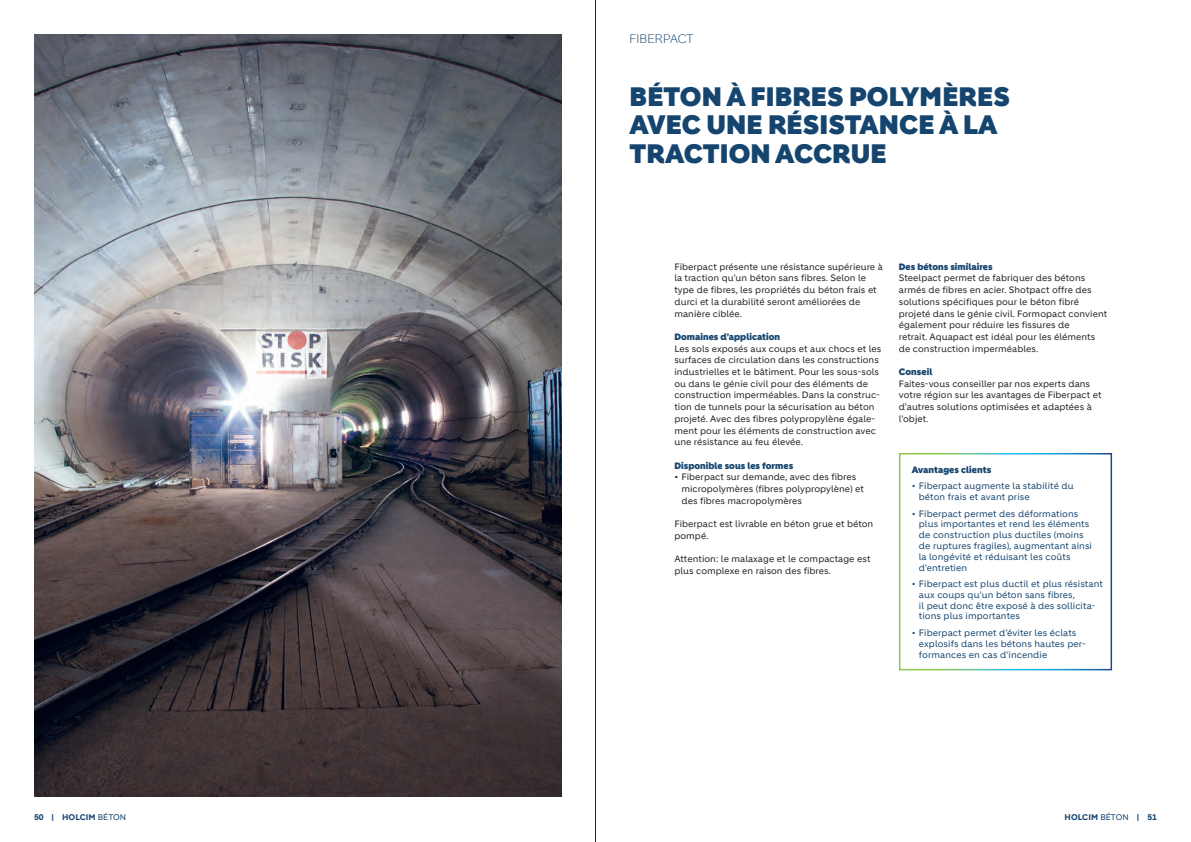
<style>
.page{position:relative;width:1191px;height:842px;background:#fff}
.page>*{position:absolute;margin:0;border:0;box-sizing:border-box;transform-origin:0 0}
.t1{font:900 26px/28.6px "Holcim Headline";letter-spacing:.005em;color:#15456f}
.t2{font:300 12px "Holcim Headline";letter-spacing:.02em;color:#15456f}
.t3{font:9px/11.7px "Holcim";letter-spacing:.005em;color:#231f20}
.t4{font:9px/10.8px "Holcim";letter-spacing:.01em;color:#15456f}
.t5{font:900 9px "Holcim Headline";letter-spacing:.005em;color:#15456f}
.t6{font:700 8px "Holcim";letter-spacing:.01em;color:#15456f}
.s1{font-weight:400}
</style>
<div class="page">
<img style="left:34px;top:34px;width:527px;height:762px">
<div style="left:899px;top:453px;width:213px;height:217px;border:2px solid #fff"></div>
<hr style="left:595px;top:0;width:1px;height:842px;background:#231f20">
<h2 class="t2" style="left:629px;top:32px;width:66px">FIBERPACT</h2>
<h1 class="t1" style="left:629px;top:83px;width:382px">BÉTON À FIBRES POLYMÈRES<br>AVEC UNE RÉSISTANCE À LA<br>TRACTION ACCRUE</h1>
<p class="t3" style="left:674px;top:261px;width:210px">Fiberpact présente une résistance supérieure à la traction qu’un béton sans fibres. Selon le type de fibres, les propriétés du béton frais et durci et la durabilité seront améliorées de manière ciblée.</p>
<p class="t5" style="left:674px;top:331px;width:107px">Domaines d’application</p>
<p class="t3" style="left:674px;top:343px;width:208px">Les sols exposés aux coups et aux chocs et les surfaces de circulation dans les constructions industrielles et le bâtiment. Pour les sous-sols ou dans le génie civil pour des éléments de construction imperméables. Dans la construc&shy;tion de tunnels pour la sécurisation au béton projeté. Avec des fibres polypropylène égale&shy;ment pour les éléments de construction avec une résistance au feu élevée.</p>
<p class="t5" style="left:674px;top:460px;width:120px">Disponible sous les formes</p>
<p class="t3" style="left:681px;top:471px;width:184px;text-indent:-7px">• Fiberpact sur demande, avec des fibres micropolymères (fibres polypropylène) et des fibres macropolymères</p>
<p class="t3" style="left:674px;top:518px;width:200px">Fiberpact est livrable en béton grue et béton pompé.</p>
<p class="t3" style="left:674px;top:553px;width:198px">Attention: le malaxage et le compactage est plus complexe en raison des fibres.</p>
<p class="t5" style="left:899px;top:261px;width:95px">Des bétons similaires</p>
<p class="t3" style="left:899px;top:272px;width:210px">Steelpact permet de fabriquer des bétons armés de fibres en acier. Shotpact offre des solutions spécifiques pour le béton fibré projeté dans le génie civil. Formopact convient également pour réduire les fissures de<br>retrait. Aquapact est idéal pour les éléments de construction imperméables.</p>
<p class="t5" style="left:899px;top:366px;width:35px">Conseil</p>
<p class="t3" style="left:899px;top:378px;width:204px">Faites-vous conseiller par nos experts dans votre région sur les avantages de Fiberpact et d'autres solutions optimisées et adaptées à l'objet.</p>
<p class="t5" style="left:911px;top:464px;width:81px">Avantages clients</p>
<p class="t4" style="left:919px;top:481px;width:156px;text-indent:-7px">• Fiberpact augmente la stabilité du béton frais et avant prise</p>
<p class="t4" style="left:919px;top:508px;width:175px;text-indent:-7px">• Fiberpact permet des déformations plus importantes et rend les éléments de construction plus ductiles (moins de ruptures fragiles), augmentant ainsi la longévité et réduisant les coûts d’entretien</p>
<p class="t4" style="left:919px;top:578px;width:186px;text-indent:-7px">• Fiberpact est plus ductil et plus résistant aux coups qu’un béton sans fibres,<br>il peut donc être exposé à des sollicita&shy;tions plus importantes</p>
<p class="t4" style="left:919px;top:627px;width:167px;text-indent:-7px">• Fiberpact permet d’éviter les éclats explosifs dans les bétons hautes per&shy;formances en cas d’incendie</p>
<p class="t6" style="left:34px;top:812px;width:94px">50 | HOLCIM <span class="s1">BÉTON</span></p>
<p class="t6" style="left:1064px;top:812px;width:94px">HOLCIM <span class="s1">BÉTON</span> | 51</p>
</div>
